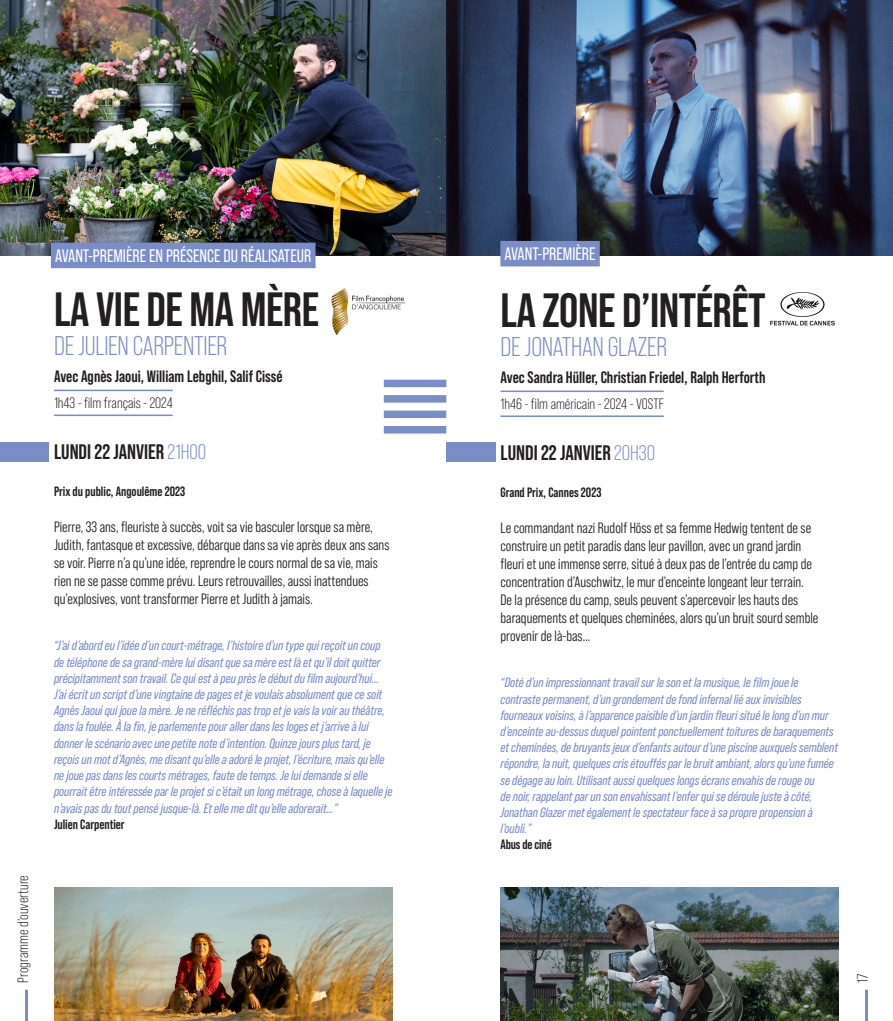
<style>
.page{position:relative;width:893px;height:1021px;background:#fff}
.page>*{position:absolute;margin:0;border:0;box-sizing:border-box;transform-origin:0 0}
.TITRE{font:700 48px "Bebas Neue Pro";letter-spacing:-.01em;color:#231f20}
.réalisateur{font:27px "Bebas Neue Pro";letter-spacing:-.01em;color:#7a8dc7}
.DATE___Heure{font:700 21px "Bebas Neue Pro";color:#231f20}
.type_événement{font:18px "Bebas Neue Pro";color:#fff}
.casting{font:700 16.5px "Bebas Neue Pro";color:#231f20}
.intro_spéciale_film{font:15px/18px "Bebas Neue Pro Middle";color:#231f20}
.texte_std{font:15px/18px "Bebas Neue Pro Middle";color:#231f20}
.duree_-_annee{font:15px "Bebas Neue Pro";color:#231f20}
.citation{font:italic 13.5px/16.2px "Bebas Neue Pro";color:#7a8dc7}
.intro_spéciale_film-2{font:700 13.5px "Bebas Neue Pro";color:#231f20}
.s1{font-weight:400;color:#7a8dc7}
.s2{font-weight:700;font-style:normal;color:#231f20}
</style>
<div class="page">
<hr style="left:25px;top:989px;width:3px;height:31px;background:#7a8dc7">
<hr style="left:865px;top:989px;width:3px;height:31px;background:#7a8dc7">
<hr style="left:54px;top:389px;width:119px;height:2px;background:#7a8dc7">
<hr style="left:54px;top:414px;width:119px;height:2px;background:#7a8dc7">
<img style="left:0;top:0;width:893px;height:255px">
<div style="left:51px;top:243px;width:265px;height:25px;background:#7a8dc7"></div>
<div style="left:384px;top:379px;width:62px;height:8px;background:#7a8dc7"></div>
<div style="left:384px;top:410px;width:62px;height:8px;background:#7a8dc7"></div>
<div style="left:384px;top:395px;width:62px;height:7px;background:#7a8dc7"></div>
<div style="left:384px;top:426px;width:62px;height:7px;background:#7a8dc7"></div>
<img style="left:331px;top:287px;width:74px;height:48px">
<img style="left:54px;top:887px;width:338px;height:133px">
<div style="left:0;top:442px;width:49px;height:20px;background:#7a8dc7"></div>
<img style="left:500px;top:887px;width:339px;height:133px">
<div style="left:500px;top:241px;width:100px;height:25px;background:#7a8dc7"></div>
<hr style="left:500px;top:390px;width:164px;height:2px;background:#7a8dc7">
<hr style="left:500px;top:415px;width:164px;height:2px;background:#7a8dc7">
<img style="left:770px;top:292px;width:65px;height:34px">
<div style="left:447px;top:442px;width:49px;height:20px;background:#7a8dc7"></div>
<p class="duree_-_annee" style="left:14px;top:982px;width:109px;rotate:-90deg">Programme d’ouverture</p>
<p class="type_événement" style="left:55px;top:245px;width:258px">AVANT-PREMIÈRE EN PRÉSENCE DU RÉALISATEUR</p>
<p class="type_événement" style="left:505px;top:244px;width:92px">AVANT-PREMIÈRE</p>
<p class="TITRE" style="left:500px;top:283px;width:267px">LA ZONE D’INTÉRÊT</p>
<p class="réalisateur" style="left:500px;top:331px;width:168px">DE JONATHAN GLAZER</p>
<p class="casting" style="left:500px;top:367px;width:266px">Avec Sandra Hüller, Christian Friedel, Ralph Herforth</p>
<p class="duree_-_annee" style="left:500px;top:395px;width:165px">1h46 - film américain - 2024 - VOSTF</p>
<p class="DATE___Heure" style="left:500px;top:440px;width:156px">LUNDI 22 JANVIER <span class="s1">20H30</span></p>
<p class="intro_spéciale_film-2" style="left:500px;top:485px;width:102px">Grand Prix, Cannes 2023</p>
<p class="intro_spéciale_film" style="left:500px;top:519px;width:319px">Le commandant nazi Rudolf Höss et sa femme Hedwig tentent de se construire un petit paradis dans leur pavillon, avec un grand jardin fleuri et une immense serre, situé à deux pas de l’entrée du camp de concentration d’Auschwitz, le mur d’enceinte longeant leur terrain.<br>De la présence du camp, seuls peuvent s’apercevoir les hauts des baraquements et quelques cheminées, alors qu’un bruit sourd semble provenir de là-bas…</p>
<p class="citation" style="left:500px;top:674px;width:339px">“Doté d’un impressionnant travail sur le son et la musique, le film joue le contraste permanent, d’un grondement de fond infernal lié aux invisibles fourneaux voisins, à l’apparence paisible d’un jardin fleuri situé le long d’un mur d’enceinte au-dessus duquel pointent ponctuellement toitures de baraquements et cheminées, de bruyants jeux d’enfants autour d’une piscine auxquels semblent répondre, la nuit, quelques cris étouffés par le bruit ambiant, alors qu’une fumée se dégage au loin. Utilisant aussi quelques longs écrans envahis de rouge ou<br>de noir, rappelant par un son envahissant l’enfer qui se déroule juste à côté, Jonathan Glazer met également le spectateur face à sa propre propension à l’oubli.”<br><span class="s2">Abus de ciné</span></p>
<p class="TITRE" style="left:54px;top:282px;width:267px">LA VIE DE MA MÈRE</p>
<p class="réalisateur" style="left:54px;top:330px;width:175px">DE JULIEN CARPENTIER</p>
<p class="casting" style="left:54px;top:366px;width:230px">Avec Agnès Jaoui, William Lebghil, Salif Cissé</p>
<p class="duree_-_annee" style="left:54px;top:394px;width:120px">1h43 - film français - 2024</p>
<p class="DATE___Heure" style="left:54px;top:439px;width:154px">LUNDI 22 JANVIER <span class="s1">21H00</span></p>
<p class="intro_spéciale_film-2" style="left:54px;top:484px;width:133px">Prix du public, Angoulême 2023</p>
<p class="texte_std" style="left:54px;top:518px;width:337px">Pierre, 33 ans, fleuriste à succès, voit sa vie basculer lorsque sa mère, Judith, fantasque et excessive, débarque dans sa vie après deux ans sans se voir. Pierre n’a qu’une idée, reprendre le cours normal de sa vie, mais rien ne se passe comme prévu. Leurs retrouvailles, aussi inattendues qu’explosives, vont transformer Pierre et Judith à jamais.</p>
<p class="citation" style="left:54px;top:637px;width:340px">“J’ai d’abord eu l’idée d’un court-métrage, l’histoire d’un type qui reçoit un coup de téléphone de sa grand-mère lui disant que sa mère est là et qu’il doit quitter précipitamment son travail. Ce qui est à peu près le début du film aujourd’hui...<br>J’ai écrit un script d’une vingtaine de pages et je voulais absolument que ce soit Agnès Jaoui qui joue la mère. Je ne réfléchis pas trop et je vais la voir au théâtre, dans la foulée. À la fin, je parlemente pour aller dans les loges et j’arrive à lui donner le scénario avec une petite note d’intention. Quinze jours plus tard, je reçois un mot d’Agnès, me disant qu’elle a adoré le projet, l’écriture, mais qu’elle ne joue pas dans les courts métrages, faute de temps. Je lui demande si elle pourrait être intéressée par le projet si c’était un long métrage, chose à laquelle je n’avais pas du tout pensé jusque-là. Et elle me dit qu’elle adorerait…”<br><span class="s2">Julien Carpentier</span></p>
<p class="duree_-_annee" style="left:854px;top:983px;width:11px;rotate:-90deg">17</p>
</div>
